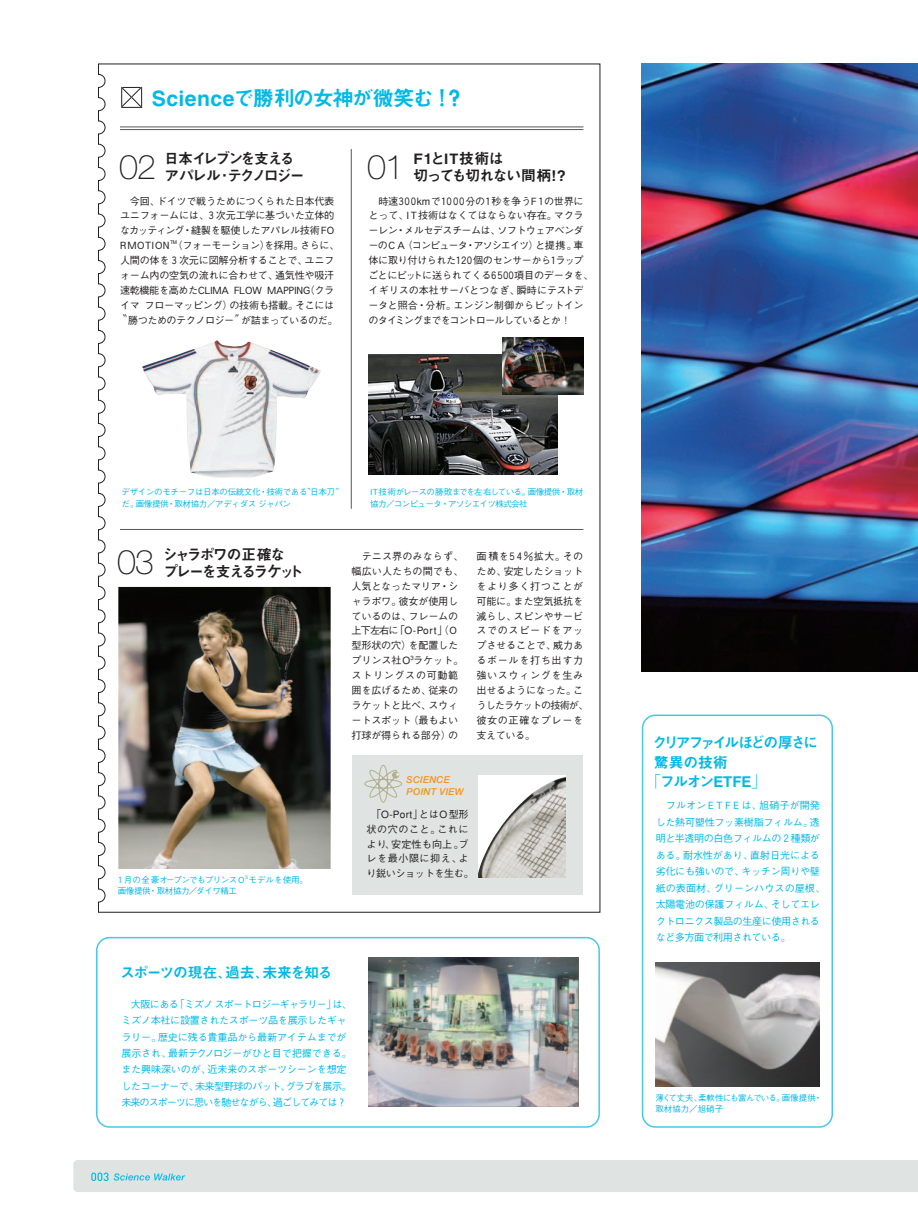
<style>
.page{position:relative;width:918px;height:1208px;background:#fff}
.page>*{position:absolute;margin:0;border:0;box-sizing:border-box;transform-origin:0 0}
.t1{font:100 34.05px "Helvetica Neue";color:#231f20}
.t2{font:21.3px "Midashi Go MB31";letter-spacing:-.03em;color:#00b9e7}
.t3{font:14.85px/17px "Midashi Go MB31";letter-spacing:-.12em;color:#231f20}
.t4{font:14.85px "Midashi Go MB31";letter-spacing:-.09em;color:#00b9e7}
.t5{font:14.85px "Midashi Go MB31";letter-spacing:-.14em;color:#231f20}
.t6{font:14.85px "Midashi Go MB31";letter-spacing:-.175em;color:#00b9e7}
.t7{font:14.85px "Midashi Go MB31";letter-spacing:-.095em;color:#231f20}
.t8{font:14.85px "Midashi Go MB31";letter-spacing:-.055em;color:#00b9e7}
.t9{font:14.85px "Midashi Go MB31";letter-spacing:-.08em;color:#231f20}
.t10{font:500 10.65px "Gothic BBB";color:#231f20}
.t11{font:500 10.05px/14.9px "Gothic BBB";letter-spacing:-.025em;color:#231f20}
.t12{font:500 10.05px/16.5px "Gothic BBB";letter-spacing:-.03em;color:#00b9e7}
.t13{font:500 10.05px/14.9px "Gothic BBB";letter-spacing:.02em;color:#231f20;text-align:center}
.t14{font:italic 500 9.6px/11.9px "Helvetica Neue";letter-spacing:.025em;color:#f7931d}
.t15{font:500 8.55px/11.7px "Gothic BBB";letter-spacing:-.045em;color:#00b9e7}
.t16{font:500 8.55px/11.7px "Gothic BBB";letter-spacing:-.07em;color:#00b9e7}
.t17{font:500 5.1px "Gothic BBB";color:#231f20}
</style>
<div class="page">
<div style="left:73px;top:1160px;width:845px;height:32px;background:#dfe3e2"></div>
<div style="left:642px;top:714px;width:191px;height:413px;border:2px solid #47c7ea;border-radius:13px"></div>
<div style="left:96px;top:937px;width:504px;height:190px;border:2px solid #47c7ea;border-radius:13px"></div>
<svg style="left:98px;top:64px;width:502px;height:848px"></svg>
<img style="left:642px;top:63px;width:276px;height:608px">
<img style="left:655px;top:962px;width:165px;height:124px">
<img style="left:368px;top:354px;width:190px;height:120px">
<img style="left:503px;top:338px;width:80px;height:57px">
<img style="left:118px;top:587px;width:213px;height:282px">
<img style="left:369px;top:957px;width:209px;height:149px">
<img style="left:142px;top:340px;width:179px;height:138px">
<svg style="left:123px;top:314px;width:4px;height:3px"></svg>
<h2 class="t2" style="left:152px;top:86px;width:315px">Scienceで勝利の女神が微笑む！？</h2>
<h3 class="t3" style="left:164px;top:150px;width:142px">日本イレブンを支えるアパレル・テクノロジー</h3>
<h1 class="t1" style="left:119px;top:155px;width:38px">02</h1>
<h3 class="t5" style="left:411px;top:150px;width:94px">Ｆ1とＩＴ技術は</h3>
<h1 class="t1" style="left:367px;top:155px;width:38px">01</h1>
<h3 class="t7" style="left:414px;top:167px;width:154px">切っても切れない間柄!?</h3>
<p class="t11" style="left:118px;top:194px;width:223px">　今回、ドイツで戦うためにつくられた日本代表ユニフォームには、３次元工学に基づいた立体的なカッティング・縫製を駆使したアパレル技術ＦＯ<br>ＲＭＯＴＩＯＮ（フォーモーション）を採用。さらに、</p>
<p class="t17" style="left:170px;top:239px;width:8px">TM</p>
<p class="t11" style="left:120px;top:253px;width:219px">人間の体を３次元に図解分析することで、ユニフォーム内の空気の流れに合わせて、通気性や吸汗速乾機能を高めたＣＬＩＭＡ ＦＬＯＷ ＭＡＰＰＩＮＧ（クライマ フローマッピング）の技術も搭載。そこには　勝つためのテクノロジー　が詰まっているのだ。</p>
<p class="t10" style="left:229px;top:306px;width:12px">〝</p>
<p class="t11" style="left:369px;top:194px;width:226px">　時速３００km で１０００分の１秒を争うＦ１の世界にとって、ＩＴ技術はなくてはならない存在。マクラーレン・メルセデスチームは、ソフトウェアベンダーのＣＡ（コンピュータ・アソシエイツ）と提携。車体に取り付けられた１２０個のセンサーから１ラップごとにピットに送られてくる６５００項目のデータを、イギリスの本社サーバとつなぎ、瞬時にテストデータと照合・分析。エンジン制御からピットインのタイミングまでをコントロールしているとか！</p>
<p class="t15" style="left:331px;top:481px;width:10px">〝</p>
<p class="t15" style="left:122px;top:486px;width:215px">デザインのモチーフは日本の伝統文化・技術である 日本刀だ。画像提供・取材協力／アディダス ジャパン</p>
<p class="t16" style="left:370px;top:486px;width:215px;text-indent:-3px">ＩＴ技術がレースの勝敗までを左右している。画像提供・取材協力／コンピュータ・アソシエイツ株式会社</p>
<h1 class="t1" style="left:117px;top:550px;width:38px">03</h1>
<h3 class="t9" style="left:163px;top:545px;width:124px">シャラポワの正確な</h3>
<h3 class="t5" style="left:163px;top:562px;width:142px">プレーを支えるラケット</h3>
<p class="t15" style="left:116px;top:873px;width:193px">１月の全豪オープンでもプリンスＯ<sup>3</sup>モデルを使用。画像提供・取材協力／ダイワ精工</p>
<p class="t11" style="left:352px;top:549px;width:113px">　テニス界のみならず、幅広い人たちの間でも、人気となったマリア・シャラポワ。彼女が使用しているのは、フレームの上下左右に「O-Port」（Ｏ型形状の穴）を配置したプリンス社O<sup>3</sup>ラケット。ストリングスの可動範囲を広げるため、従来のラケットと比べ、スウィートスポット（最もよい打球が得られる部分）の</p>
<p class="t11" style="left:476px;top:549px;width:113px">面積を５４％拡大。そのため、安定したショットをより多く打つことが可能に。また空気抵抗を減らし、スピンやサービスでのスピードをアップさせることで、威力あるボールを打ち出す力強いスウィングを生み出せるようになった。こうしたラケットの技術が、彼女の正確なプレーを支えている。</p>
<p class="t14" style="left:407px;top:775px;width:59px">SCIENCE<br>POINT VIEW</p>
<p class="t13" style="left:367px;top:807px;width:109px">「O-Port」とはO型形状の穴のこと。これにより、安定性も向上。ブレを最小限に抑え、より鋭いショットを生む。</p>
<h3 class="t4" style="left:120px;top:963px;width:214px">スポーツの現在、過去、未来を知る</h3>
<p class="t12" style="left:121px;top:995px;width:232px">　大阪にある「ミズノ スポートロジーギャラリー」は、ミズノ本社に設置されたスポーツ品を展示したギャラリー。歴史に残る貴重品から最新アイテムまでが展示され、最新テクノロジーがひと目で把握できる。また興味深いのが、近未来のスポーツシーンを想定したコーナーで、未来型野球のバット、グラブを展示。未来のスポーツに思いを馳せながら、過ごしてみては？</p>
<h3 class="t6" style="left:652px;top:734px;width:167px">クリアファイルほどの厚さに</h3>
<h3 class="t4" style="left:654px;top:753px;width:75px">驚異の技術</h3>
<h3 class="t8" style="left:647px;top:772px;width:121px">「フルオンETFE」</h3>
<p class="t12" style="left:656px;top:797px;width:171px">　フルオンＥＴＦＥは、旭硝子が開発した熱可塑性フッ素樹脂フィルム。透明と半透明の白色フィルムの２種類がある。耐水性があり、直射日光による劣化にも強いので、キッチン周りや壁紙の表面材、グリーンハウスの屋根、太陽電池の保護フィルム、そしてエレクトロニクス製品の生産に使用されるなど多方面で利用されている。</p>
<p class="t15" style="left:655px;top:1091px;width:168px">薄くて丈夫、柔軟性にも富んでいる。画像提供・取材協力／旭硝子</p>
</div>
